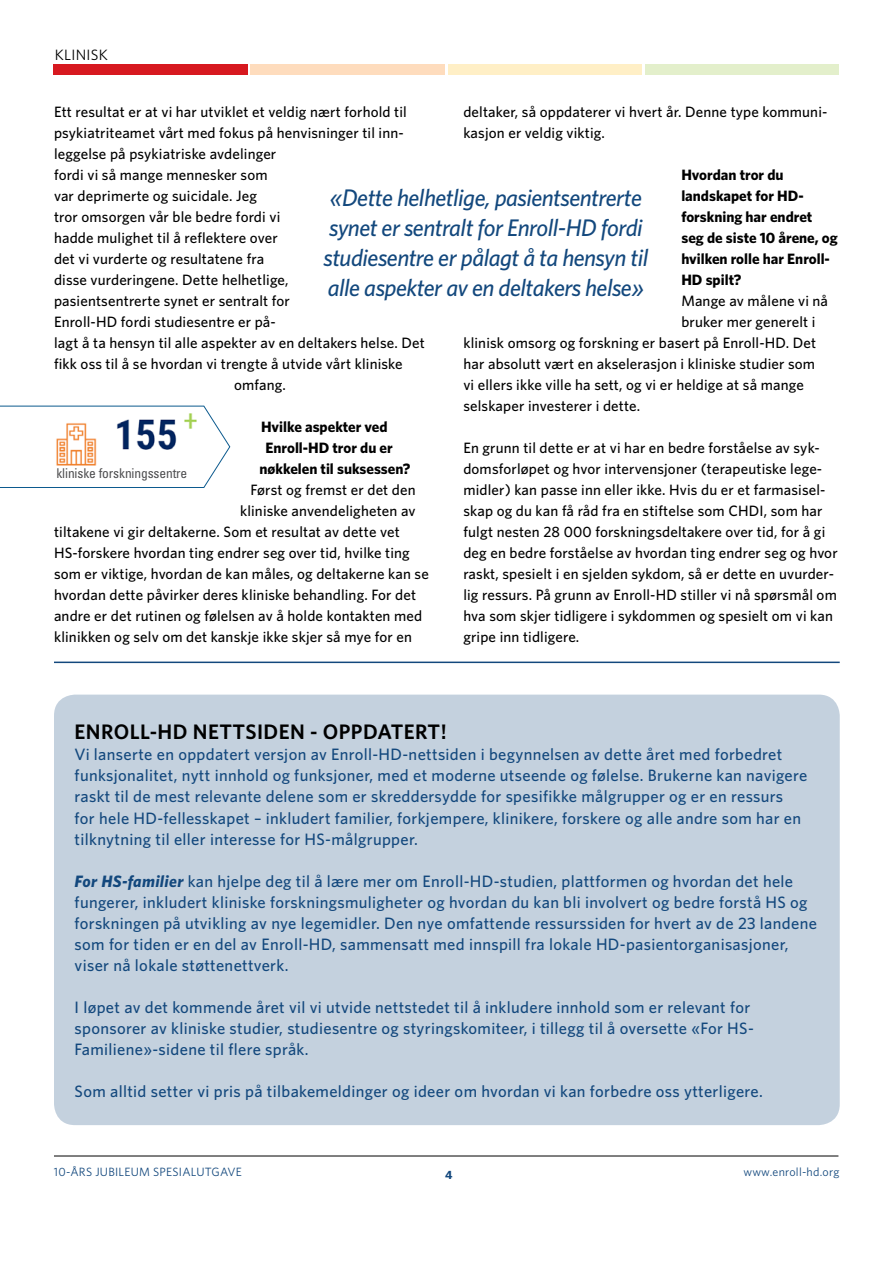
<style>
.page{position:relative;width:893px;height:1263px;background:#fff}
.page>*{position:absolute;margin:0;border:0;box-sizing:border-box;transform-origin:0 0}
.t1{font:italic 500 24px/30px "Whitney";letter-spacing:-.02em;color:#13487d}
.t2{font:600 21px "Whitney";letter-spacing:.02em;color:#000}
.t3{font:500 16.5px/21px "Whitney";letter-spacing:.02em;color:#13487d}
.t4{font:500 15px/21px "Whitney";letter-spacing:.01em;color:#000}
.t5{font:700 15px/21px "Whitney";color:#000}
.t6{font:15px "Whitney";letter-spacing:.02em;color:#000}
.t7{font:condensed 13.5px "Univers";letter-spacing:-.01em;color:#4d4d4f}
.t8{font:12px "Whitney";letter-spacing:.02em;color:#13487d}
.t9{font:700 12px "Whitney";color:#13487d}
.s1{font-weight:700;font-style:italic}
</style>
<div class="page">
<hr style="left:54px;top:1155px;width:784px;height:1px;background:#000">
<hr style="left:54px;top:662px;width:786px;height:1px;background:#13487d">
<div style="left:448px;top:65px;width:194px;height:10px;background:#ffefc6"></div>
<div style="left:645px;top:65px;width:194px;height:10px;background:#e3efcb"></div>
<div style="left:53px;top:65px;width:195px;height:10px;background:#d71920"></div>
<div style="left:251px;top:65px;width:194px;height:10px;background:#fedcbd"></div>
<svg style="left:0;top:405px;width:231px;height:83px"></svg>
<div style="left:54px;top:695px;width:786px;height:430px;background:#c4d1de;border-radius:21px"></div>
<div style="left:56px;top:467px;width:145px;height:19px;background:#fff"></div>
<p class="t6" style="left:55px;top:44px;width:55px">KLINISK</p>
<p class="t4" style="left:463px;top:101px;width:366px">deltaker, så oppdaterer vi hvert år. Denne type kommuni&shy;kasjon er veldig viktig.</p>
<p class="t5" style="left:681px;top:164px;width:158px">Hvordan tror du landskapet for HD&shy;forskning har endret seg de siste 10 årene, og hvilken rolle har Enroll-<br>HD spilt?</p>
<p class="t4" style="left:681px;top:290px;width:148px">Mange av målene vi nå</p>
<p class="t4" style="left:681px;top:311px;width:136px">bruker mer generelt i</p>
<p class="t4" style="left:463px;top:332px;width:354px">klinisk omsorg og forskning er basert på Enroll-HD. Det</p>
<p class="t4" style="left:463px;top:353px;width:353px">har absolutt vært en akselerasjon i kliniske studier som</p>
<p class="t4" style="left:463px;top:374px;width:342px">vi ellers ikke ville ha sett, og vi er heldige at så mange</p>
<p class="t4" style="left:463px;top:395px;width:178px">selskaper investerer i dette.</p>
<p class="t4" style="left:463px;top:437px;width:376px">En grunn til dette er at vi har en bedre forståelse av syk&shy;domsforløpet og hvor intervensjoner (terapeutiske lege&shy;midler) kan passe inn eller ikke. Hvis du er et farmasisel&shy;skap og du kan få råd fra en stiftelse som CHDI, som har fulgt nesten 28 000 forskningsdeltakere over tid, for å gi deg en bedre forståelse av hvordan ting endrer seg og hvor raskt, spesielt i en sjelden sykdom, så er dette en uvurder&shy;lig ressurs. På grunn av Enroll-HD stiller vi nå spørsmål om hva som skjer tidligere i sykdommen og spesielt om vi kan gripe inn tidligere.</p>
<p class="t4" style="left:54px;top:101px;width:354px">Ett resultat er at vi har utviklet et veldig nært forhold til</p>
<p class="t4" style="left:54px;top:122px;width:351px">psykiatriteamet vårt med fokus på henvisninger til inn-</p>
<p class="t4" style="left:54px;top:143px;width:224px">leggelse på psykiatriske avdelinger</p>
<p class="t4" style="left:54px;top:164px;width:215px">fordi vi så mange mennesker som</p>
<p class="t4" style="left:54px;top:185px;width:204px">var deprimerte og suicidale. Jeg</p>
<p class="t4" style="left:54px;top:206px;width:228px">tror omsorgen vår ble bedre fordi vi</p>
<p class="t4" style="left:54px;top:227px;width:225px">hadde mulighet til å reflektere over</p>
<p class="t4" style="left:54px;top:248px;width:212px">det vi vurderte og resultatene fra</p>
<p class="t4" style="left:54px;top:269px;width:236px">disse vurderingene. Dette helhetlige,</p>
<p class="t4" style="left:54px;top:290px;width:237px">pasientsentrerte synet er sentralt for</p>
<p class="t4" style="left:54px;top:311px;width:223px">Enroll-HD fordi studiesentre er på-</p>
<p class="t4" style="left:54px;top:332px;width:372px">lagt å ta hensyn til alle aspekter av en deltakers helse. Det</p>
<p class="t4" style="left:54px;top:353px;width:350px">fikk oss til å se hvordan vi trengte å utvide vårt kliniske</p>
<p class="t4" style="left:234px;top:374px;width:53px">omfang.</p>
<p class="t5" style="left:261px;top:416px;width:128px">Hvilke aspekter ved</p>
<p class="t5" style="left:265px;top:437px;width:129px">Enroll-HD tror du er</p>
<p class="t5" style="left:259px;top:458px;width:153px">nøkkelen til suksessen?</p>
<p class="t4" style="left:250px;top:479px;width:167px">Først og fremst er det den</p>
<p class="t4" style="left:240px;top:500px;width:177px">kliniske anvendeligheten av</p>
<p class="t4" style="left:54px;top:521px;width:347px">tiltakene vi gir deltakerne. Som et resultat av dette vet</p>
<p class="t4" style="left:54px;top:542px;width:357px">HS-forskere hvordan ting endrer seg over tid, hvilke ting</p>
<p class="t4" style="left:54px;top:563px;width:376px">som er viktige, hvordan de kan måles, og deltakerne kan se</p>
<p class="t4" style="left:54px;top:584px;width:364px">hvordan dette påvirker deres kliniske behandling. For det</p>
<p class="t4" style="left:54px;top:605px;width:370px">andre er det rutinen og følelsen av å holde kontakten med</p>
<p class="t4" style="left:54px;top:626px;width:360px">klinikken og selv om det kanskje ikke skjer så mye for en</p>
<h1 class="t1" style="left:324px;top:182px;width:326px">«Dette helhetlige, pasientsentrerte synet er sentralt for Enroll-HD fordi studiesentre er pålagt å ta hensyn til alle aspekter av en deltakers helse»</h1>
<p class="t7" style="left:56px;top:465px;width:132px">kliniske forskningssentre</p>
<h2 class="t2" style="left:75px;top:718px;width:374px">EN ROLL-HD NETTSIDEN - OPPDATERT!</h2>
<p class="t3" style="left:75px;top:744px;width:734px">Vi lanserte en oppdatert versjon av Enroll-HD-nettsiden i begynnelsen av dette året med forbedret funksjonalitet, nytt innhold og funksjoner, med et moderne utseende og følelse. Brukerne kan navigere raskt til de mest relevante delene som er skreddersydde for spesifikke målgrupper og er en ressurs for hele HD-fellesskapet – inkludert familier, forkjempere, klinikere, forskere og alle andre som har en tilknytning til eller interesse for HS-målgrupper.</p>
<p class="t3" style="left:75px;top:870px;width:744px"><span class="s1">For HS-familier</span> kan hjelpe deg til å lære mer om Enroll-HD-studien, plattformen og hvordan det hele fungerer, inkludert kliniske forskningsmuligheter og hvordan du kan bli involvert og bedre forstå HS og forskningen på utvikling av nye legemidler. Den nye omfattende ressurssiden for hvert av de 23 landene som for tiden er en del av Enroll-HD, sammensatt med innspill fra lokale HD-pasientorganisasjoner, viser nå lokale støttenettverk.</p>
<p class="t3" style="left:75px;top:996px;width:681px">I løpet av det kommende året vil vi utvide nettstedet til å inkludere innhold som er relevant for sponsorer av kliniske studier, studiesentre og styringskomiteer, i tillegg til å oversette «For HS-<br>Familiene»-sidene til flere språk.</p>
<p class="t3" style="left:75px;top:1080px;width:690px">Som alltid setter vi pris på tilbakemeldinger og ideer om hvordan vi kan forbedre oss ytterligere.</p>
<p class="t8" style="left:54px;top:1164px;width:190px">10-ÅRS JUBILEUM SPESIALUTGAVE</p>
<p class="t8" style="left:743px;top:1164px;width:97px">www.enroll-hd.org</p>
<p class="t9" style="left:445px;top:1167px;width:9px">4</p>
</div>
